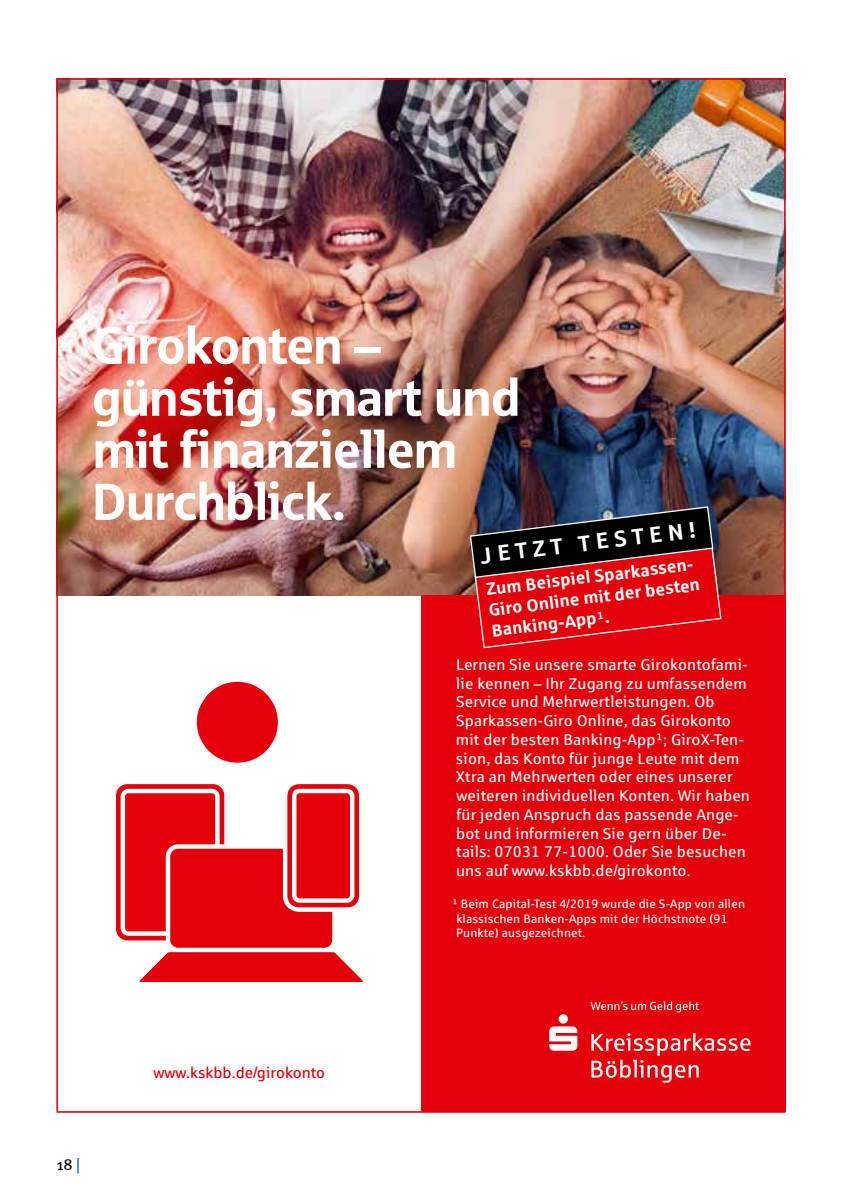
<style>
.page{position:relative;width:842px;height:1191px;background:#fff}
.page>*{position:absolute;margin:0;border:0;box-sizing:border-box;transform-origin:0 0}
.t1{font:52px/52px "Sparkasse Head";color:#fff}
.t2{font:700 22.6px "Sparkasse Rg";color:#fff}
.t3{font:700 17.4px/20.8px "Sparkasse Rg";color:#fff;text-align:justify}
.t4{font:16px "Meta";color:#000}
.t5{font:15.6px/18.8px "Sparkasse Rg";letter-spacing:.01em;color:#fff}
.t6{font:15.6px "Sparkasse Rg";color:#e3000b}
.t7{font:12.2px/14.6px "Sparkasse Rg";letter-spacing:.01em;color:#fff}
.s1{font-weight:400}
.s2{color:#0062ae}
</style>
<div class="page">
<img style="left:59px;top:81px;width:724px;height:514px">
<div style="left:421px;top:595px;width:364px;height:517px;background:#e3000b"></div>
<svg style="left:197px;top:682px;width:81px;height:80px"></svg>
<svg style="left:116px;top:784px;width:247px;height:197px"></svg>
<svg style="left:549px;top:1014px;width:28px;height:36px"></svg>
<svg style="left:591px;top:1033px;width:160px;height:49px"></svg>
<svg style="left:590px;top:1001px;width:109px;height:11px"></svg>
<svg style="left:469px;top:505px;width:253px;height:144px"></svg>
<h1 class="t1" style="left:92px;top:317px;width:430px">Girokonten – günstig, smart und mit finanziellem<br>Durchblick.</h1>
<h2 class="t2" style="left:479px;top:541px;width:218px;rotate:-7deg">J E T Z T T E S T E N !</h2>
<p class="t3" style="left:485px;top:578px;width:214px;rotate:-7deg">Zum Beispiel Sparkassen-Giro Online mit der besten Banking-App<span class="s1">¹</span>.</p>
<p class="t5" style="left:456px;top:654px;width:296px">Lernen Sie unsere smarte Girokontofami&shy;lie kennen – Ihr Zugang zu umfassendem Service und Mehrwertleistungen. Ob Sparkassen-Giro Online, das Girokonto mit der besten Banking-App¹; GiroX-Ten&shy;sion, das Konto für junge Leute mit dem Xtra an Mehrwerten oder eines unserer weiteren individuellen Konten. Wir haben für jeden Anspruch das passende Ange&shy;bot und informieren Sie gern über De&shy;tails: 07031 77-1000. Oder Sie besuchen uns auf www.kskbb.de/girokonto.</p>
<p class="t7" style="left:456px;top:896px;width:290px;text-indent:-4px">¹ Beim Capital-Test 4/2019 wurde die S-App von allen klassischen Banken-Apps mit der Höchstnote (91<br>Punkte) ausgezeichnet.</p>
<p class="t4" style="left:57px;top:1154px;width:25px">18 <span class="s2">|</span></p>
<p class="t6" style="left:153px;top:1062px;width:173px">www.kskbb.de/girokonto</p>
</div>
